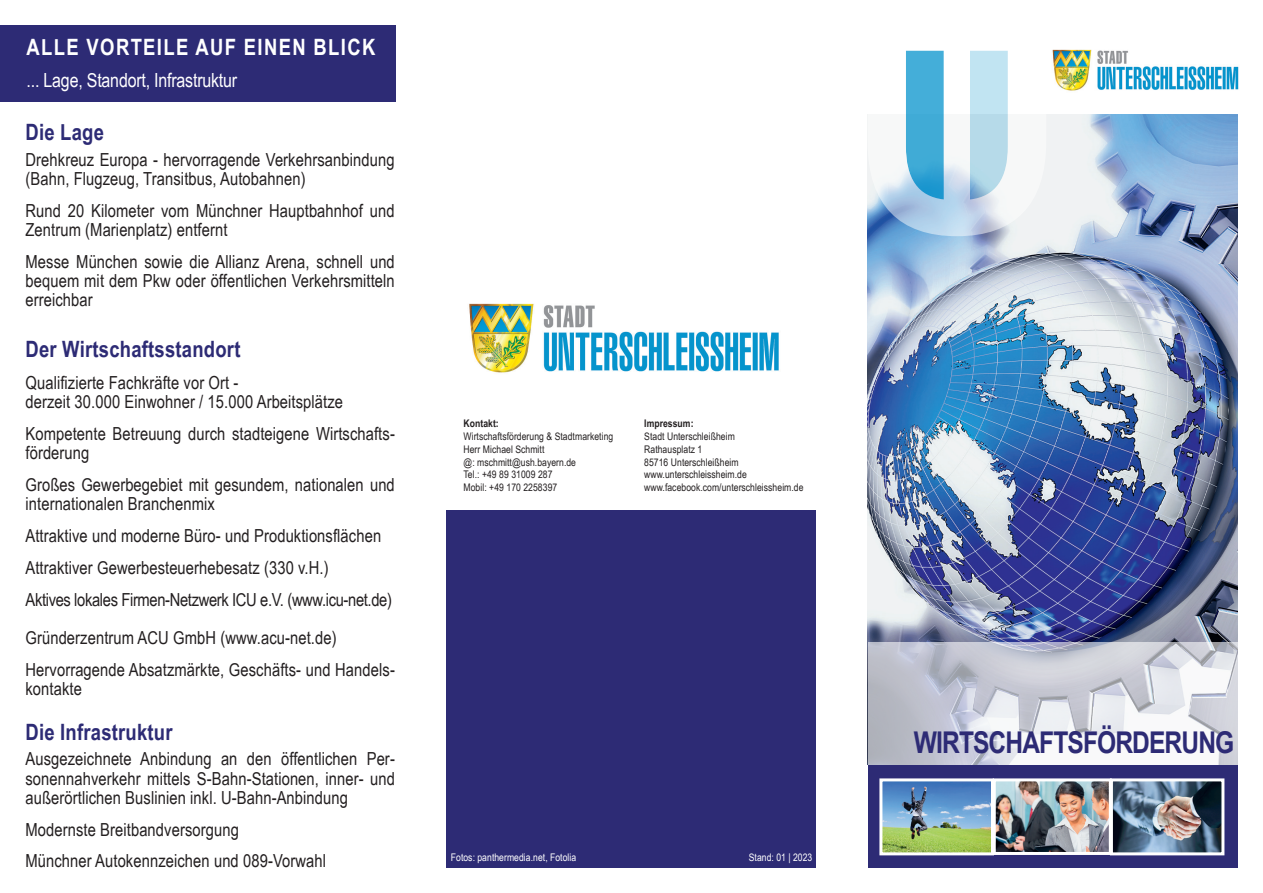
<style>
.page{position:relative;width:1263px;height:893px;background:#fff}
.page>*{position:absolute;margin:0;border:0;box-sizing:border-box;transform-origin:0 0}
.Schlagwort{font:700 30px "USH Bold Arial Narrow";letter-spacing:-.03em;color:#2d2b75}
.Headline{font:700 22.5px "USH Bold Arial Narrow";letter-spacing:.01em;color:#2d2b75}
.Headline-2{font:700 22.5px "USH Bold Arial Narrow";letter-spacing:.06em;color:#fff}
.Headline-3{font:19.5px "USH Arial Narrow";letter-spacing:-.01em;color:#fff}
.Copy{font:18px/19.2px "USH Arial Narrow";letter-spacing:.005em;color:#231f20}
.Copy-2{font:18px "USH Arial Narrow";letter-spacing:-.02em;color:#231f20}
.Impressum{font:10.5px "USH Arial Narrow";letter-spacing:.005em;color:#231f20}
.Impressum-2{font:10.5px "USH Arial Narrow";letter-spacing:.005em;color:#fff}
.Impressum_fett{font:700 10.5px "USH Bold Arial Narrow";letter-spacing:.005em;color:#231f20}
</style>
<div class="page">
<div style="left:867px;top:764px;width:370px;height:103px;background:#2d2b75"></div>
<div style="left:446px;top:510px;width:370px;height:357px;background:#2d2b75"></div>
<img style="left:469px;top:303px;width:310px;height:70px">
<img style="left:867px;top:115px;width:370px;height:527px">
<img style="left:1052px;top:49px;width:187px;height:42px">
<svg style="left:867px;top:50px;width:179px;height:186px"></svg>
<svg style="left:867px;top:642px;width:370px;height:122px"></svg>
<img style="left:883px;top:782px;width:107px;height:69px">
<div style="left:879px;top:778px;width:115px;height:77px;border:3px solid #fff"></div>
<img style="left:997px;top:782px;width:223px;height:69px">
<div style="left:993px;top:778px;width:119px;height:77px;border:3px solid #fff"></div>
<div style="left:1110px;top:778px;width:114px;height:77px;border:3px solid #fff"></div>
<div style="left:0;top:26px;width:395px;height:76px;background:#2d2b75"></div>
<p class="Headline-2" style="left:27px;top:30px;width:350px">ALLE VORTEILE AUF EINEN BLICK</p>
<p class="Headline-3" style="left:27px;top:66px;width:212px">... Lage, Standort, Infrastruktur</p>
<p class="Headline" style="left:26px;top:115px;width:80px">Die Lage</p>
<p class="Copy" style="left:26px;top:149px;width:370px">Drehkreuz Europa - hervorragende Verkehrsanbindung (Bahn, Flugzeug, Transitbus, Autobahnen)</p>
<p class="Copy" style="left:26px;top:200px;width:370px">Rund 20 Kilometer vom Münchner Hauptbahnhof und<br>Zentrum (Marienplatz) entfernt</p>
<p class="Copy" style="left:26px;top:251px;width:371px;text-align:justify">Messe München sowie die Allianz Arena, schnell und bequem mit dem Pkw oder öffentlichen Verkehrsmitteln erreichbar</p>
<p class="Headline" style="left:26px;top:332px;width:216px">Der Wirtschaftsstandort</p>
<p class="Copy" style="left:26px;top:372px;width:214px">Qualifizierte Fachkräfte vor Ort -</p>
<p class="Copy" style="left:26px;top:392px;width:319px">derzeit 30.000 Einwohner / 15.000 Arbeitsplätze</p>
<p class="Copy" style="left:26px;top:423px;width:371px">Kompetente Betreuung durch stadteigene Wirtschafts&shy;förderung</p>
<p class="Copy" style="left:26px;top:474px;width:371px">Großes Gewerbegebiet mit gesundem, nationalen und internationalen Branchenmix</p>
<p class="Copy" style="left:26px;top:526px;width:357px">Attraktive und moderne Büro- und Produktionsflächen</p>
<p class="Copy" style="left:26px;top:557px;width:305px">Attraktiver Gewerbesteuerhebesatz (330 v.H.)</p>
<p class="Copy-2" style="left:26px;top:586px;width:368px">Aktives lokales Firmen-Netzwerk ICU e.V. (www.icu-net.de)</p>
<p class="Copy" style="left:26px;top:628px;width:313px">Gründerzentrum ACU GmbH (www.acu-net.de)</p>
<p class="Copy" style="left:26px;top:659px;width:371px">Hervorragende Absatzmärkte, Geschäfts- und Handels&shy;kontakte</p>
<p class="Headline" style="left:26px;top:715px;width:149px">Die Infrastruktur</p>
<p class="Copy" style="left:26px;top:749px;width:371px;text-align:justify">Ausgezeichnete Anbindung an den öffentlichen Per&shy;sonennahverkehr mittels S-Bahn-Stationen, inner- und außerörtlichen Buslinien inkl. U-Bahn-Anbindung</p>
<p class="Copy" style="left:26px;top:819px;width:215px">Modernste Breitbandversorgung</p>
<p class="Copy" style="left:26px;top:851px;width:302px">Münchner Autokennzeichen und 089-Vorwahl</p>
<p class="Impressum-2" style="left:451px;top:850px;width:127px">Fotos: panthermedia.net, Fotolia</p>
<p class="Impressum-2" style="left:749px;top:850px;width:65px">Stand: 01 | 2023</p>
<p class="Impressum_fett" style="left:463px;top:416px;width:37px">Kontakt:</p>
<p class="Impressum" style="left:463px;top:429px;width:151px">Wirtschaftsförderung &amp; Stadtmarketing</p>
<p class="Impressum" style="left:463px;top:441px;width:82px">Herr Michael Schmitt</p>
<p class="Impressum" style="left:463px;top:454px;width:114px">@: mschmitt@ush.bayern.de</p>
<p class="Impressum" style="left:463px;top:467px;width:90px">Tel.: +49 89 31009 287</p>
<p class="Impressum" style="left:463px;top:480px;width:95px">Mobil: +49 170 2258397</p>
<p class="Impressum_fett" style="left:644px;top:416px;width:51px">Impressum:</p>
<p class="Impressum" style="left:644px;top:429px;width:92px">Stadt Unterschleißheim</p>
<p class="Impressum" style="left:644px;top:441px;width:60px">Rathausplatz 1</p>
<p class="Impressum" style="left:644px;top:454px;width:96px">85716 Unterschleißheim</p>
<p class="Impressum" style="left:644px;top:467px;width:104px">www.unterschleissheim.de</p>
<p class="Impressum" style="left:644px;top:480px;width:161px">www.facebook.com/unterschleissheim.de</p>
<p class="Schlagwort" style="left:914px;top:719px;width:322px">WIRTSCHAFTSFÖRDERUNG</p>
</div>
